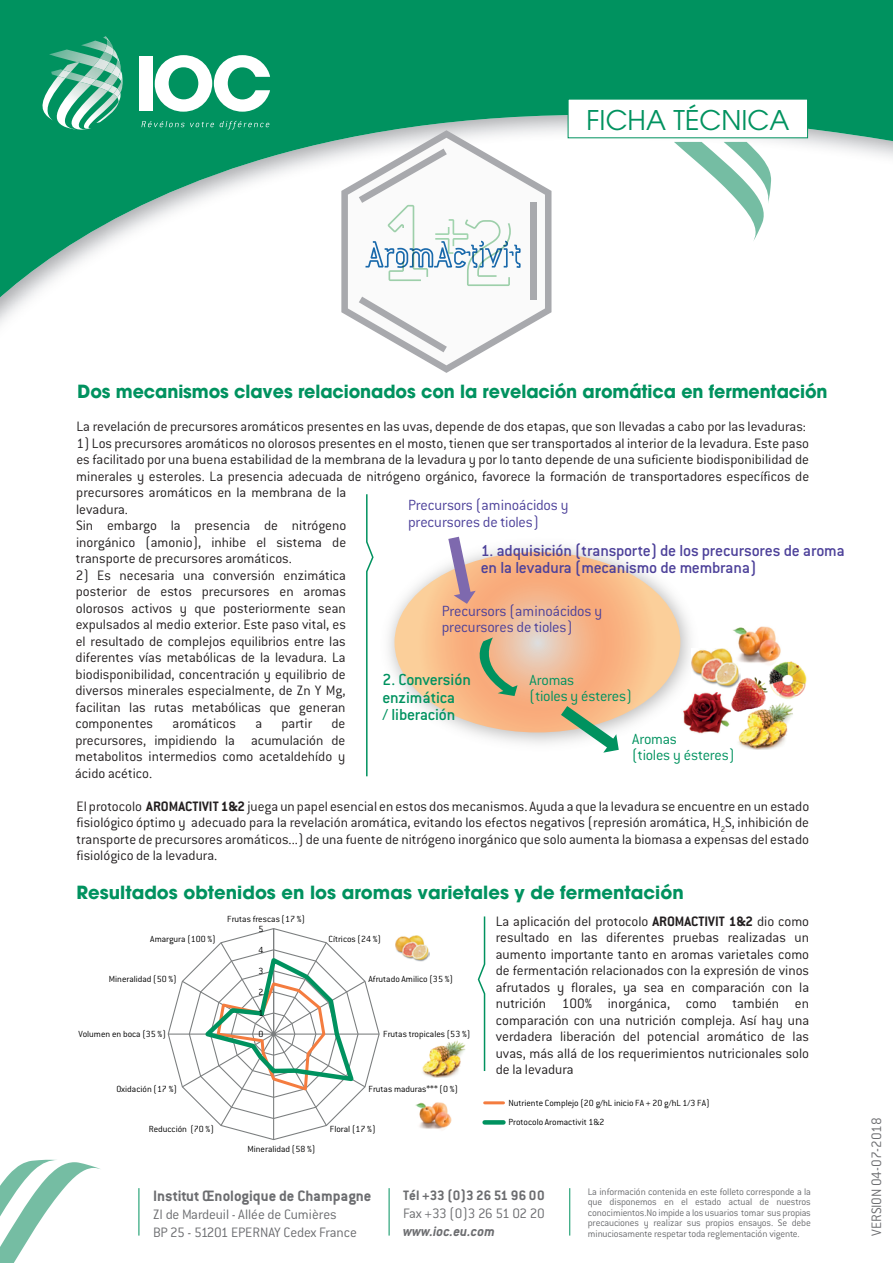
<style>
.page{position:relative;width:893px;height:1263px;background:#fff}
.page>*{position:absolute;margin:0;border:0;box-sizing:border-box;transform-origin:0 0}
.t1{font:27px "Avant Garde LT";color:#00925f}
.t2{font:700 18px "Avant Garde LT";letter-spacing:-.005em;color:#00925f}
.t3{font:500 17.55px/17.5px "Conduit ITC";letter-spacing:-.015em;color:#4d419a}
.t4{font:500 17.55px/17.5px "Conduit ITC";letter-spacing:-.01em;color:#00925f}
.t5{font:700 16.5px "Conduit ITC";color:#6c6d70}
.t6{font:300 16.2px/16.2px "Conduit ITC";letter-spacing:-.01em;color:#4d419a}
.t7{font:300 16.2px/16.2px "Conduit ITC";letter-spacing:-.015em;color:#00925f}
.t8{font:300 15px/16.5px "Conduit ITC";color:#231f20;text-align:justify}
.t9{font:300 15px/18px "Conduit ITC";letter-spacing:-.01em;color:#6c6d70}
.t10{font:700 15px "Conduit ITC";color:#6c6d70}
.t11{font:300 15px "Conduit ITC";letter-spacing:-.03em;color:#6c6d70}
.t12{font:italic 700 15px "Conduit ITC";color:#6c6d70}
.t13{font:300 10.5px/10.5px "Conduit ITC";letter-spacing:-.015em;color:#6c6d70;text-align:justify}
.t14{font:300 9.75px/19.5px "Conduit ITC";color:#000001}
.s1{font-weight:700}
</style>
<div class="page">
<svg style="left:0;top:0;width:893px;height:324px;fill:#00925f"></svg>
<svg style="left:0;top:1160px;width:100px;height:103px"></svg>
<svg style="left:567px;top:98px;width:241px;height:41px"></svg>
<hr style="left:139px;top:1188px;width:1px;height:47px;background:#00925f">
<hr style="left:389px;top:1188px;width:1px;height:47px;background:#00925f">
<hr style="left:569px;top:1188px;width:1px;height:47px;background:#00925f">
<img style="left:49px;top:49px;width:6px;height:13px">
<img style="left:121px;top:75px;width:2px;height:54px">
<img style="left:113px;top:105px;width:8px;height:25px">
<img style="left:55px;top:36px;width:58px;height:94px">
<img style="left:93px;top:58px;width:6px;height:12px">
<img style="left:79px;top:76px;width:17px;height:9px">
<svg style="left:99px;top:36px;width:23px;height:69px;background:#70bba0"></svg>
<img style="left:39px;top:62px;width:40px;height:59px">
<svg style="left:58px;top:70px;width:13px;height:8px"></svg>
<svg style="left:141px;top:121px;width:73px;height:6px"></svg>
<svg style="left:220px;top:121px;width:49px;height:8px"></svg>
<div style="left:139px;top:56px;width:14px;height:55px;background:#fff"></div>
<svg style="left:155px;top:55px;width:115px;height:57px"></svg>
<img style="left:674px;top:142px;width:92px;height:100px">
<img style="left:724px;top:142px;width:47px;height:62px">
<img style="left:388px;top:536px;width:303px;height:208px">
<svg style="left:394px;top:552px;width:286px;height:180px"></svg>
<svg style="left:448px;top:537px;width:28px;height:67px"></svg>
<svg style="left:468px;top:637px;width:49px;height:59px;background:#c2ac80"></svg>
<svg style="left:561px;top:706px;width:58px;height:47px"></svg>
<img style="left:772px;top:661px;width:35px;height:38px">
<img style="left:738px;top:703px;width:55px;height:47px">
<img style="left:691px;top:649px;width:48px;height:36px">
<img style="left:680px;top:689px;width:50px;height:48px">
<img style="left:731px;top:626px;width:52px;height:44px">
<img style="left:718px;top:671px;width:64px;height:45px">
<svg style="left:366px;top:494px;width:8px;height:283px"></svg>
<svg style="left:167px;top:928px;width:213px;height:212px"></svg>
<svg style="left:199px;top:954px;width:159px;height:139px"></svg>
<hr style="left:485px;top:1101px;width:18px;height:3px;background:#f47c3f">
<div style="left:485px;top:1120px;width:18px;height:5px;background:#00925f"></div>
<svg style="left:477px;top:916px;width:9px;height:155px"></svg>
<svg style="left:341px;top:130px;width:210px;height:243px"></svg>
<svg style="left:359px;top:149px;width:162px;height:137px"></svg>
<div style="left:530px;top:202px;width:6px;height:97px;background:#a8a9ad"></div>
<svg style="left:359px;top:297px;width:88px;height:55px"></svg>
<img style="left:422px;top:1040px;width:44px;height:37px">
<img style="left:396px;top:935px;width:33px;height:27px">
<img style="left:415px;top:1102px;width:37px;height:28px">
<h1 class="t1" style="left:586px;top:104px;width:204px">FICHA TÉCNICA</h1>
<p class="t2" style="left:78px;top:380px;width:752px">Dos mecanismos claves relacionados con la revelación aromática en fermentación</p>
<p class="t8" style="left:76px;top:418px;width:731px">La revelación de precursores aromáticos presentes en las uvas, depende de dos etapas, que son llevadas a cabo por las levaduras:</p>
<p class="t8" style="left:76px;top:435px;width:735px;text-align:left">1) Los precursores aromáticos no olorosos presentes en el mosto, tienen que ser transportados al interior de la levadura. Este paso es facilitado por una buena estabilidad de la membrana de la levadura y por lo tanto depende de una suficiente biodisponibilidad de minerales y esteroles. La presencia adecuada de nitrógeno orgánico, favorece la formación de transportadores específicos de precursores aromáticos en la membrana de la<br>levadura.<br>Sin embargo la presencia de nitrógeno<br>inorgánico (amonio), inhibe el sistema de<br>transporte de precursores aromáticos.</p>
<p class="t8" style="left:75px;top:567px;width:272px">2) Es necesaria una conversión enzimática posterior de estos precursores en aromas olorosos activos y que posteriormente sean expulsados al medio exterior. Este paso vital, es el resultado de complejos equilibrios entre las diferentes vías metabólicas de la levadura. La biodisponibilidad, concentración y equilibrio de diversos minerales especialmente, de Zn Y Mg, facilitan las rutas metabólicas que generan componentes</p>
<p class="t6" style="left:408px;top:497px;width:162px">Precursors (aminoácidos y precursores de tioles)</p>
<p class="t3" style="left:481px;top:541px;width:365px">1. adquisición (transporte) de los precursores de aroma en la levadura (mecanismo de membrana)</p>
<p class="t6" style="left:442px;top:603px;width:162px">Precursors (aminoácidos y precursores de tioles)</p>
<p class="t4" style="left:383px;top:671px;width:90px">2. Conversión enzimática<br>/ liberación</p>
<p class="t7" style="left:530px;top:672px;width:104px">Aromas<br>(tioles y ésteres)</p>
<p class="t8" style="left:173px;top:715px;width:65px">aromáticos</p>
<p class="t8" style="left:255px;top:715px;width:8px">a</p>
<p class="t8" style="left:282px;top:715px;width:32px">partir</p>
<p class="t8" style="left:75px;top:715px;width:272px;text-indent:256px">de precursores, impidiendo la acumulación de metabolitos intermedios como acetaldehído y ácido acético.</p>
<p class="t7" style="left:632px;top:731px;width:104px">Aromas<br>(tioles y ésteres)</p>
<p class="t8" style="left:76px;top:798px;width:734px">El protocolo <span class="s1">AROMACTIVIT 1&amp;2</span> juega un papel esencial en estos dos mecanismos. Ayuda a que la levadura se encuentre en un estado fisiológico óptimo y adecuado para la revelación aromática, evitando los efectos negativos (represión aromática, H<sub>2</sub>S, inhibición de transporte de precursores aromáticos...) de una fuente de nitrógeno inorgánico que solo aumenta la biomasa a expensas del estado fisiológico de la levadura.</p>
<p class="t2" style="left:76px;top:880px;width:609px">Resultados obtenidos en los aromas varietales y de fermentación</p>
<p class="t14" style="left:150px;top:929px;width:67px">Amargura (100 %)</p>
<p class="t14" style="left:109px;top:969px;width:69px">Mineralidad (50 %)</p>
<p class="t14" style="left:78px;top:1024px;width:89px">Volumen en boca (35 %)</p>
<p class="t14" style="left:227px;top:909px;width:79px">Frutas frescas (17 %)</p>
<p class="t14" style="left:259px;top:919px;width:6px">5</p>
<p class="t14" style="left:259px;top:940px;width:6px">4</p>
<p class="t14" style="left:259px;top:961px;width:6px">3</p>
<p class="t14" style="left:259px;top:982px;width:6px">2</p>
<p class="t14" style="left:259px;top:1003px;width:6px">1</p>
<p class="t14" style="left:259px;top:1024px;width:6px">0</p>
<p class="t14" style="left:328px;top:929px;width:54px">Cítricos (24 %)</p>
<p class="t14" style="left:369px;top:969px;width:86px">Afrutado Amilico (35 %)</p>
<p class="t14" style="left:383px;top:1024px;width:89px">Frutas tropicales (53 %)</p>
<p class="t14" style="left:116px;top:1079px;width:62px">Oxidación (17 %)</p>
<p class="t14" style="left:149px;top:1119px;width:67px">Reducción (70 %)</p>
<p class="t14" style="left:247px;top:1139px;width:69px">Mineralidad (58 %)</p>
<p class="t14" style="left:369px;top:1079px;width:91px">Frutas maduras*** (0 %)</p>
<p class="t14" style="left:330px;top:1119px;width:47px">Floral (17 %)</p>
<p class="t8" style="left:496px;top:913px;width:315px">La aplicación del protocolo <span class="s1">AROMACTIVIT 1&amp;2</span> dio como resultado en las diferentes pruebas realizadas un aumento importante tanto en aromas varietales como de fermentación relacionados con la expresión de vinos afrutados y florales, ya sea en comparación con la nutrición 100% inorgánica, como también en comparación con una nutrición compleja. Así hay una verdadera liberación del potencial aromático de las uvas, más allá de los requerimientos nutricionales solo de la levadura</p>
<p class="t14" style="left:508px;top:1093px;width:203px">Nutriente Complejo (20 g/hL inicio FA + 20 g/hL 1/3 FA)<br>Protocolo Aromactivit 1&amp;2</p>
<p class="t5" style="left:153px;top:1186px;width:220px">Institut Œnologique de Champagne</p>
<p class="t9" style="left:153px;top:1205px;width:205px">ZI de Mardeuil - Allée de Cumières<br>BP 25 - 51201 EPERNAY Cedex France</p>
<p class="t10" style="left:403px;top:1186px;width:143px">Tél +33 (0)3 26 51 96 00</p>
<p class="t11" style="left:403px;top:1205px;width:143px">Fax +33 (0)3 26 51 02 20</p>
<p class="t12" style="left:403px;top:1222px;width:93px">www.ioc.eu.com</p>
<p class="t13" style="left:588px;top:1186px;width:225px">La información contenida en este folleto corresponde a la que disponemos en el estado actual de nuestros conocimientos.No impide a los usuarios tomar sus propias precauciones y realizar sus propios ensayos. Se debe minuciosamente respetar toda reglementación vigente.</p>
<p class="t9" style="left:867px;top:1235px;width:120px;rotate:-90deg">VERSION 04-07-2018</p>
</div>
